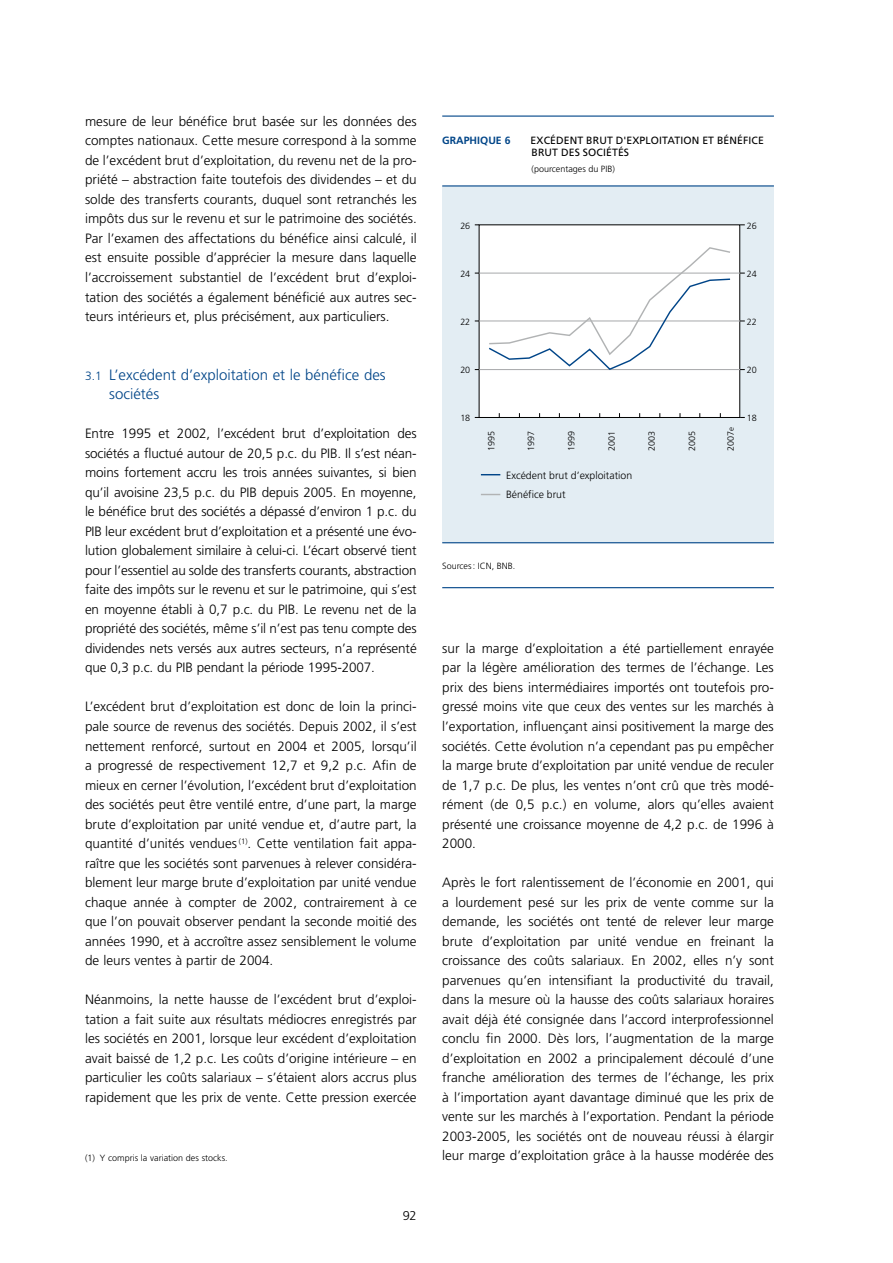
<style>
.page{position:relative;width:893px;height:1263px;background:#fff}
.page>*{position:absolute;margin:0;border:0;box-sizing:border-box;transform-origin:0 0}
.t1{font:300 15px/19.5px "Frutiger LT";color:#004588}
.t2{font:300 13.5px/19.5px "Frutiger LT";color:#000;text-align:justify}
.t3{font:300 12.75px "Frutiger LT";color:#000}
.t4{font:10.5px/12px "Frutiger LT";letter-spacing:.01em;color:#000}
.t5{font:300 10.5px "Frutiger LT";color:#000}
.t6{font:700 10.5px "Frutiger LT";color:#004588}
.t7{font:300 9px "Frutiger LT";color:#000}
.t8{font:300 7.8px "Frutiger LT";color:#000}
.s1{font-size:12px}
</style>
<div class="page">
<div style="left:443px;top:186px;width:331px;height:356px;background:#e3edf3"></div>
<div style="left:479px;top:225px;width:261px;height:192px;background:#fff"></div>
<hr style="left:479px;top:273px;width:261px;height:1px;background:#a7a8aa">
<hr style="left:479px;top:321px;width:261px;height:1px;background:#a7a8aa">
<hr style="left:479px;top:369px;width:261px;height:1px;background:#a7a8aa">
<svg style="left:487px;top:247px;width:245px;height:123px"></svg>
<svg style="left:481px;top:474px;width:19px;height:1px"></svg>
<svg style="left:481px;top:494px;width:19px;height:1px"></svg>
<hr style="left:442px;top:185px;width:332px;height:1px;background:#004588">
<hr style="left:442px;top:116px;width:332px;height:1px;background:#004588">
<hr style="left:442px;top:542px;width:332px;height:1px;background:#004588">
<hr style="left:442px;top:587px;width:332px;height:1px;background:#004588">
<p class="t2" style="left:85px;top:112px;width:333px">mesure de leur bénéfice brut basée sur les données des comptes nationaux. Cette mesure correspond à la somme de l’excédent brut d’exploitation, du revenu net de la pro&shy;priété – abstraction faite toutefois des dividendes – et du solde des transferts courants, duquel sont retranchés les impôts dus sur le revenu et sur le patrimoine des sociétés.<br>Par l’examen des affectations du bénéfice ainsi calculé, il est ensuite possible d’apprécier la mesure dans laquelle l’accroissement substantiel de l’excédent brut d’exploi&shy;tation des sociétés a également bénéficié aux autres sec&shy;teurs intérieurs et, plus précisément, aux particuliers.</p>
<p class="t1" style="left:109px;top:365px;width:278px;text-indent:-24px"><span class="s1">3.1</span> L’excédent d’exploitation et le bénéfice des sociétés</p>
<p class="t2" style="left:85px;top:424px;width:333px">Entre 1995 et 2002, l’excédent brut d’exploitation des sociétés a fluctué autour de 20,5 p.c. du PIB. Il s’est néan&shy;moins fortement accru les trois années suivantes, si bien qu’il avoisine 23,5 p.c. du PIB depuis 2005. En moyenne, le bénéfice brut des sociétés a dépassé d’environ 1 p.c. du PIB leur excédent brut d’exploitation et a présenté une évo&shy;lution globalement similaire à celui-ci. L’écart observé tient pour l’essentiel au solde des transferts courants, abstraction faite des impôts sur le revenu et sur le patrimoine, qui s’est en moyenne établi à 0,7 p.c. du PIB. Le revenu net de la propriété des sociétés, même s’il n’est pas tenu compte des dividendes nets versés aux autres secteurs, n’a représenté que 0,3 p.c. du PIB pendant la période 1995-2007.</p>
<p class="t2" style="left:85px;top:697px;width:333px">L’excédent brut d’exploitation est donc de loin la princi&shy;pale source de revenus des sociétés. Depuis 2002, il s’est nettement renforcé, surtout en 2004 et 2005, lorsqu’il a progressé de respectivement 12,7 et 9,2 p.c. Afin de mieux en cerner l’évolution, l’excédent brut d’exploitation des sociétés peut être ventilé entre, d’une part, la marge brute d’exploitation par unité vendue et, d’autre part, la quantité d’unités vendues <sup>(1)</sup>. Cette ventilation fait appa&shy;raître que les sociétés sont parvenues à relever considéra&shy;blement leur marge brute d’exploitation par unité vendue chaque année à compter de 2002, contrairement à ce que l’on pouvait observer pendant la seconde moitié des années 1990, et à accroître assez sensiblement le volume de leurs ventes à partir de 2004.</p>
<p class="t2" style="left:85px;top:990px;width:333px">Néanmoins, la nette hausse de l’excédent brut d’exploi&shy;tation a fait suite aux résultats médiocres enregistrés par les sociétés en 2001, lorsque leur excédent d’exploitation avait baissé de 1,2 p.c. Les coûts d’origine intérieure – en particulier les coûts salariaux – s’étaient alors accrus plus rapidement que les prix de vente. Cette pression exercée</p>
<p class="t7" style="left:85px;top:1152px;width:144px">(1) Y compris la variation des stocks.</p>
<p class="t3" style="left:403px;top:1209px;width:15px">92</p>
<p class="t6" style="left:442px;top:134px;width:70px">GRAPHIQUE 6</p>
<p class="t4" style="left:531px;top:134px;width:235px">EXCÉDENT BRUT D'EXPLOITATION ET BÉNÉFICE<br>BRUT DES SOCIÉTÉS</p>
<p class="t7" style="left:531px;top:164px;width:85px">(pourcentages du PIB)</p>
<p class="t7" style="left:460px;top:221px;width:11px">26</p>
<p class="t7" style="left:747px;top:221px;width:11px">26</p>
<p class="t7" style="left:460px;top:269px;width:11px">24</p>
<p class="t7" style="left:747px;top:269px;width:11px">24</p>
<p class="t7" style="left:460px;top:317px;width:11px">22</p>
<p class="t7" style="left:747px;top:317px;width:11px">22</p>
<p class="t7" style="left:460px;top:365px;width:11px">20</p>
<p class="t7" style="left:747px;top:365px;width:11px">20</p>
<p class="t7" style="left:460px;top:413px;width:11px">18</p>
<p class="t7" style="left:747px;top:413px;width:11px">18</p>
<p class="t8" style="left:727px;top:431px;width:5px;rotate:-90deg">e</p>
<p class="t7" style="left:486px;top:451px;width:21px;rotate:-90deg">1995</p>
<p class="t7" style="left:526px;top:451px;width:21px;rotate:-90deg">1997</p>
<p class="t7" style="left:566px;top:451px;width:21px;rotate:-90deg">1999</p>
<p class="t7" style="left:607px;top:451px;width:21px;rotate:-90deg">2001</p>
<p class="t7" style="left:647px;top:451px;width:21px;rotate:-90deg">2003</p>
<p class="t7" style="left:687px;top:451px;width:21px;rotate:-90deg">2005</p>
<p class="t7" style="left:726px;top:451px;width:21px;rotate:-90deg">2007</p>
<p class="t5" style="left:506px;top:469px;width:128px">Excédent brut d’exploitation</p>
<p class="t5" style="left:506px;top:488px;width:61px">Bénéfice brut</p>
<p class="t7" style="left:442px;top:561px;width:75px">Sources: ICN, BNB.</p>
<p class="t2" style="left:442px;top:639px;width:333px">sur la marge d’exploitation a été partiellement enrayée par la légère amélioration des termes de l’échange. Les prix des biens intermédiaires importés ont toutefois pro&shy;gressé moins vite que ceux des ventes sur les marchés à l’exportation, influençant ainsi positivement la marge des sociétés. Cette évolution n’a cependant pas pu empêcher la marge brute d’exploitation par unité vendue de reculer de 1,7 p.c. De plus, les ventes n’ont crû que très modé&shy;rément (de 0,5 p.c.) en volume, alors qu’elles avaient présenté une croissance moyenne de 4,2 p.c. de 1996 à 2000.</p>
<p class="t2" style="left:442px;top:873px;width:333px">Après le fort ralentissement de l’économie en 2001, qui a lourdement pesé sur les prix de vente comme sur la demande, les sociétés ont tenté de relever leur marge brute d’exploitation par unité vendue en freinant la croissance des coûts salariaux. En 2002, elles n’y sont parvenues qu’en intensifiant la productivité du travail, dans la mesure où la hausse des coûts salariaux horaires avait déjà été consignée dans l’accord interprofessionnel conclu fin 2000. Dès lors, l’augmentation de la marge d’exploitation en 2002 a principalement découlé d’une franche amélioration des termes de l’échange, les prix à l’importation ayant davantage diminué que les prix de vente sur les marchés à l’exportation. Pendant la période 2003-2005, les sociétés ont de nouveau réussi à élargir leur marge d’exploitation grâce à la hausse modérée des</p>
</div>
